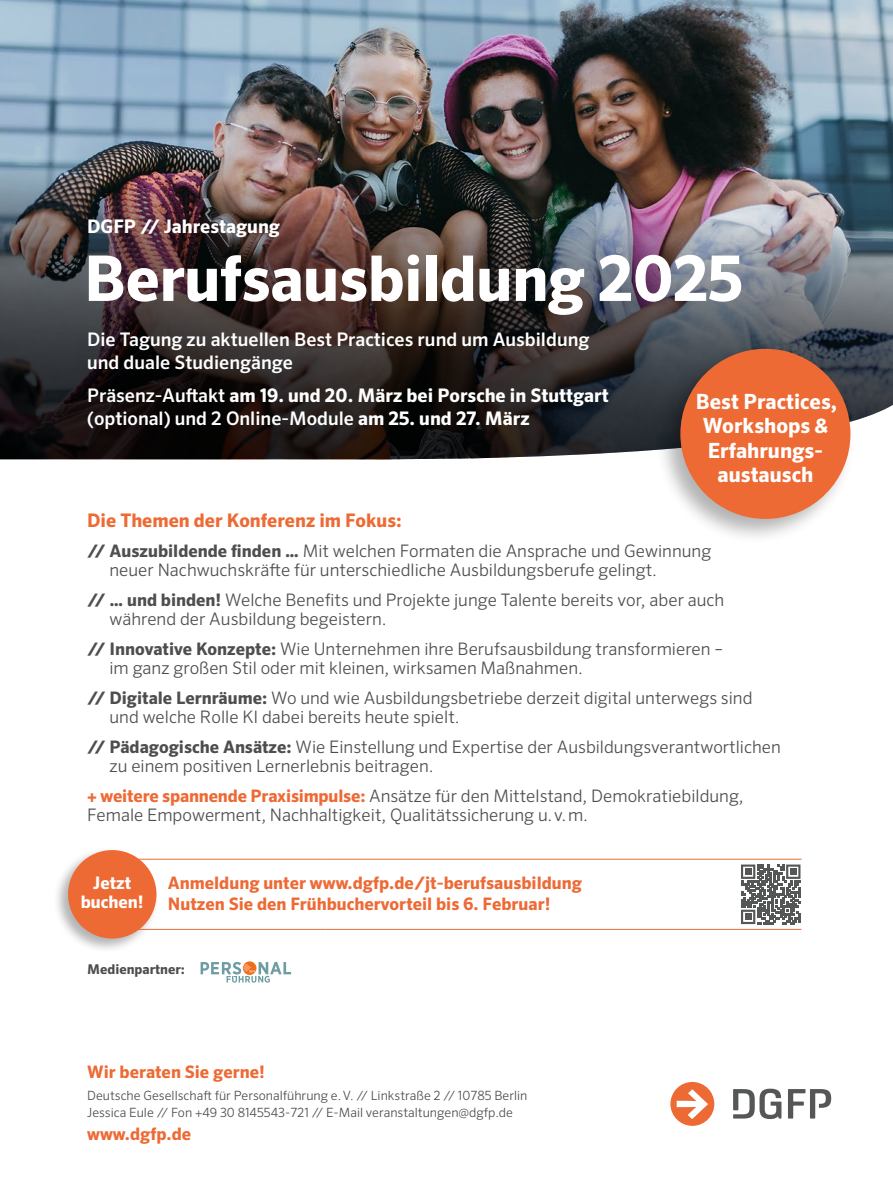
<style>
.page{position:relative;width:893px;height:1191px;background:#fff}
.page>*{position:absolute;margin:0;border:0;box-sizing:border-box;transform-origin:0 0}
.Headline_1{font:700 63px "Sero Pro";letter-spacing:-.01em;color:#fff}
.Störer_C{font:700 21px/24.5px "Sero Pro";color:#fff;text-align:center}
.Untertitel_und_Termine{font:700 18.75px/23.4px "Sero Pro";color:#fff}
.Untertitel_und_Termine-2{font:500 18.75px/23.4px "Sero Pro";color:#fff}
.Fokusthemen_Headline{font:700 18.75px "Sero Pro";color:#ee6a35}
.Fokusthemen{font:300 17.25px/19.2px "Sero Pro";color:#4d4e4d}
.Headline_5{font:700 17.25px/21.3px "Sero Pro";color:#ee6a35}
.Störer_B2{font:700 17.25px/19.2px "Sero Pro";color:#fff;text-align:center}
.Adressblock{font:700 17.25px "Sero Pro";color:#ee6a35}
.Veranstaltungsdaten{font:700 13.5px "Sero Pro";color:#4d4e4d}
.Adressblock-2{font:300 12.75px/17px "Sero Pro";color:#4d4e4d}
.s1{font-weight:500}
.s2{font-weight:700}
.s3{font-weight:700;color:#ee6a35}
</style>
<div class="page">
<img style="left:0;top:0;width:893px;height:460px">
<div style="left:655px;top:343px;width:201px;height:201px;background:#000;opacity:.3"></div>
<div style="left:680px;top:349px;width:170px;height:170px;background:#ee6a35;border-radius:50%"></div>
<div style="left:53px;top:847px;width:107px;height:106px;background:#000;opacity:.3"></div>
<div style="left:68px;top:850px;width:88px;height:88px;background:#ee6a35;border-radius:50%"></div>
<hr style="left:87px;top:859px;width:238px;height:1px;background:#ee6a35">
<hr style="left:325px;top:859px;width:476px;height:1px;background:#ee6a35">
<hr style="left:87px;top:929px;width:238px;height:1px;background:#ee6a35">
<hr style="left:325px;top:929px;width:476px;height:1px;background:#ee6a35">
<svg style="left:201px;top:962px;width:90px;height:20px"></svg>
<svg style="left:741px;top:864px;width:59px;height:60px"></svg>
<div style="left:745px;top:913px;width:6px;height:7px;background:#555756"></div>
<svg style="left:788px;top:1089px;width:43px;height:29px"></svg>
<svg style="left:733px;top:1088px;width:48px;height:31px"></svg>
<div style="left:670px;top:1082px;width:44px;height:43px;background:#ee6a35;border-radius:50%"></div>
<svg style="left:677px;top:1089px;width:31px;height:30px"></svg>
<p class="Untertitel_und_Termine" style="left:87px;top:215px;width:194px">DGFP // Jahrestagung</p>
<p class="Headline_1" style="left:84px;top:240px;width:660px">Berufsausbildung 2025</p>
<p class="Untertitel_und_Termine-2" style="left:87px;top:327px;width:504px">Die Tagung zu aktuellen Best Practices rund um Ausbildung und duale Studiengänge</p>
<p class="Untertitel_und_Termine" style="left:87px;top:384px;width:523px"><span class="s1">Präsenz-Auftakt</span> am 19. und 20. März bei Porsche in Stuttgart <span class="s1">(optional) und 2 Online-Module</span> am 25. und 27. März</p>
<p class="Störer_C" style="left:696px;top:389px;width:143px">Best Practices,<br>Workshops &amp;<br>Erfahrungs&shy;austausch</p>
<p class="Fokusthemen_Headline" style="left:87px;top:509px;width:316px">Die Themen der Konferenz im Fokus:</p>
<p class="Fokusthemen" style="left:109px;top:541px;width:603px;text-indent:-22px"><span class="s2">// Auszubildende finden …</span> Mit welchen Formaten die Ansprache und Gewinnung neuer Nachwuchskräfte für unterschiedliche Ausbildungsberufe gelingt.</p>
<p class="Fokusthemen" style="left:109px;top:590px;width:616px;text-indent:-22px"><span class="s2">// … und binden!</span> Welche Benefits und Projekte junge Talente bereits vor, aber auch während der Ausbildung begeistern.</p>
<p class="Fokusthemen" style="left:109px;top:639px;width:615px;text-indent:-22px"><span class="s2">// Innovative Konzepte:</span> Wie Unternehmen ihre Berufsausbildung transformieren – im ganz großen Stil oder mit kleinen, wirksamen Maßnahmen.</p>
<p class="Fokusthemen" style="left:109px;top:688px;width:645px;text-indent:-22px"><span class="s2">// Digitale Lernräume:</span> Wo und wie Ausbildungsbetriebe derzeit digital unterwegs sind und welche Rolle KI dabei bereits heute spielt.</p>
<p class="Fokusthemen" style="left:109px;top:737px;width:673px;text-indent:-22px"><span class="s2">// Pädagogische Ansätze:</span> Wie Einstellung und Expertise der Ausbildungsverantwortlichen zu einem positiven Lernerlebnis beitragen.</p>
<p class="Fokusthemen" style="left:87px;top:786px;width:658px"><span class="s3">+ weitere spannende Praxisimpulse:</span> Ansätze für den Mittelstand, Demokratiebildung,<br>Female Empowerment, Nachhaltigkeit, Qualitätssicherung u.v.m.</p>
<p class="Störer_B2" style="left:81px;top:873px;width:64px">Jetzt buchen!</p>
<p class="Headline_5" style="left:168px;top:872px;width:416px">Anmeldung unter www.dgfp.de/jt-berufsausbildung<br>Nutzen Sie den Frühbuchervorteil bis 6. Februar!</p>
<p class="Veranstaltungsdaten" style="left:87px;top:961px;width:99px">Medienpartner:</p>
<p class="Headline_5" style="left:87px;top:1061px;width:179px">Wir beraten Sie gerne!</p>
<p class="Adressblock-2" style="left:87px;top:1086px;width:442px">Deutsche Gesellschaft für Personalführung e.V. // Linkstraße 2 // 10785 Berlin<br>Jessica Eule // Fon +49 30 8145543-721 // E-Mail veranstaltungen@dgfp.de</p>
<p class="Adressblock" style="left:87px;top:1123px;width:106px">www.dgfp.de</p>
</div>
